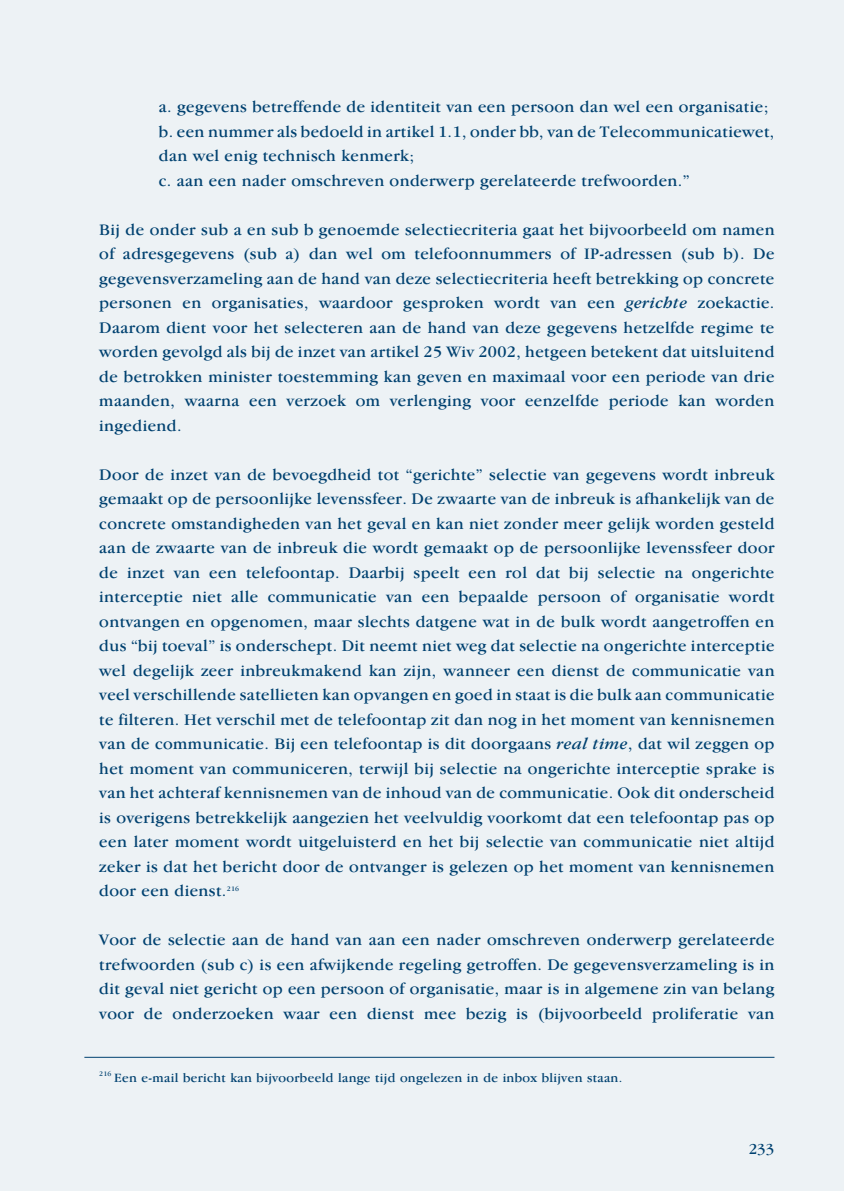
<style>
.page{position:relative;width:844px;height:1191px;background:#fff}
.page>*{position:absolute;margin:0;border:0;box-sizing:border-box;transform-origin:0 0}
.t1{font:16.62px/24.5px "Garamond IT Cby BT";letter-spacing:.025em;color:#004170;text-align:justify}
.t2{font:15.75px "Garamond IT Cby BT";color:#004170}
.t3{font:13.12px "Garamond IT Cby BT";letter-spacing:.025em;color:#004170}
.t4{font:7.17px "Garamond IT Cby BT";color:#004170}
.s1{font-style:italic}
</style>
<div class="page">
<div style="left:0;top:0;width:843px;height:1191px;background:#edf2f5"></div>
<hr style="left:84px;top:1056px;width:690px;height:1px;background:#004170">
<p class="t1" style="left:159px;top:94px;width:617px;text-align:left">a. gegevens betreffende de identiteit van een persoon dan wel een organisatie; b. een nummer als bedoeld in artikel 1.1, onder bb, van de Telecommunicatiewet, dan wel enig technisch kenmerk;<br>c. aan een nader omschreven onderwerp gerelateerde trefwoorden.”</p>
<p class="t1" style="left:99px;top:217px;width:676px">Bij de onder sub a en sub b genoemde selectiecriteria gaat het bijvoorbeeld om namen of adresgegevens (sub a) dan wel om telefoonnummers of IP-adressen (sub b). De gegevensverzameling aan de hand van deze selectiecriteria heeft betrekking op concrete personen en organisaties, waardoor gesproken wordt van een <span class="s1">gerichte</span> zoekactie.<br>Daarom dient voor het selecteren aan de hand van deze gegevens hetzelfde regime te worden gevolgd als bij de inzet van artikel 25 Wiv 2002, hetgeen betekent dat uitsluitend de betrokken minister toestemming kan geven en maximaal voor een periode van drie maanden, waarna een verzoek om verlenging voor eenzelfde periode kan worden ingediend.</p>
<p class="t1" style="left:99px;top:462px;width:676px">Door de inzet van de bevoegdheid tot “gerichte” selectie van gegevens wordt inbreuk gemaakt op de persoonlijke levenssfeer. De zwaarte van de inbreuk is afhankelijk van de concrete omstandigheden van het geval en kan niet zonder meer gelijk worden gesteld aan de zwaarte van de inbreuk die wordt gemaakt op de persoonlijke levenssfeer door de inzet van een telefoontap. Daarbij speelt een rol dat bij selectie na ongerichte interceptie niet alle communicatie van een bepaalde persoon of organisatie wordt ontvangen en opgenomen, maar slechts datgene wat in de bulk wordt aangetroffen en dus “bij toeval” is onderschept. Dit neemt niet weg dat selectie na ongerichte interceptie wel degelijk zeer inbreukmakend kan zijn, wanneer een dienst de communicatie van veel verschillende satellieten kan opvangen en goed in staat is die bulk aan communicatie te filteren. Het verschil met de telefoontap zit dan nog in het moment van kennisnemen van de communicatie. Bij een telefoontap is dit doorgaans <span class="s1">real time</span>, dat wil zeggen op het moment van communiceren, terwijl bij selectie na ongerichte interceptie sprake is van het achteraf kennisnemen van de inhoud van de communicatie. Ook dit onderscheid is overigens betrekkelijk aangezien het veelvuldig voorkomt dat een telefoontap pas op een later moment wordt uitgeluisterd en het bij selectie van communicatie niet altijd zeker is dat het bericht door de ontvanger is gelezen op het moment van kennisnemen door een dienst.</p>
<p class="t4" style="left:227px;top:884px;width:14px">216</p>
<p class="t1" style="left:99px;top:927px;width:676px">Voor de selectie aan de hand van aan een nader omschreven onderwerp gerelateerde trefwoorden (sub c) is een afwijkende regeling getroffen. De gegevensverzameling is in dit geval niet gericht op een persoon of organisatie, maar is in algemene zin van belang voor de onderzoeken waar een dienst mee bezig is (bijvoorbeeld proliferatie van</p>
<p class="t3" style="left:99px;top:1069px;width:524px"><sup>216</sup> Een e-mail bericht kan bijvoorbeeld lange tijd ongelezen in de inbox blijven staan.</p>
<p class="t2" style="left:748px;top:1139px;width:27px">233</p>
</div>
